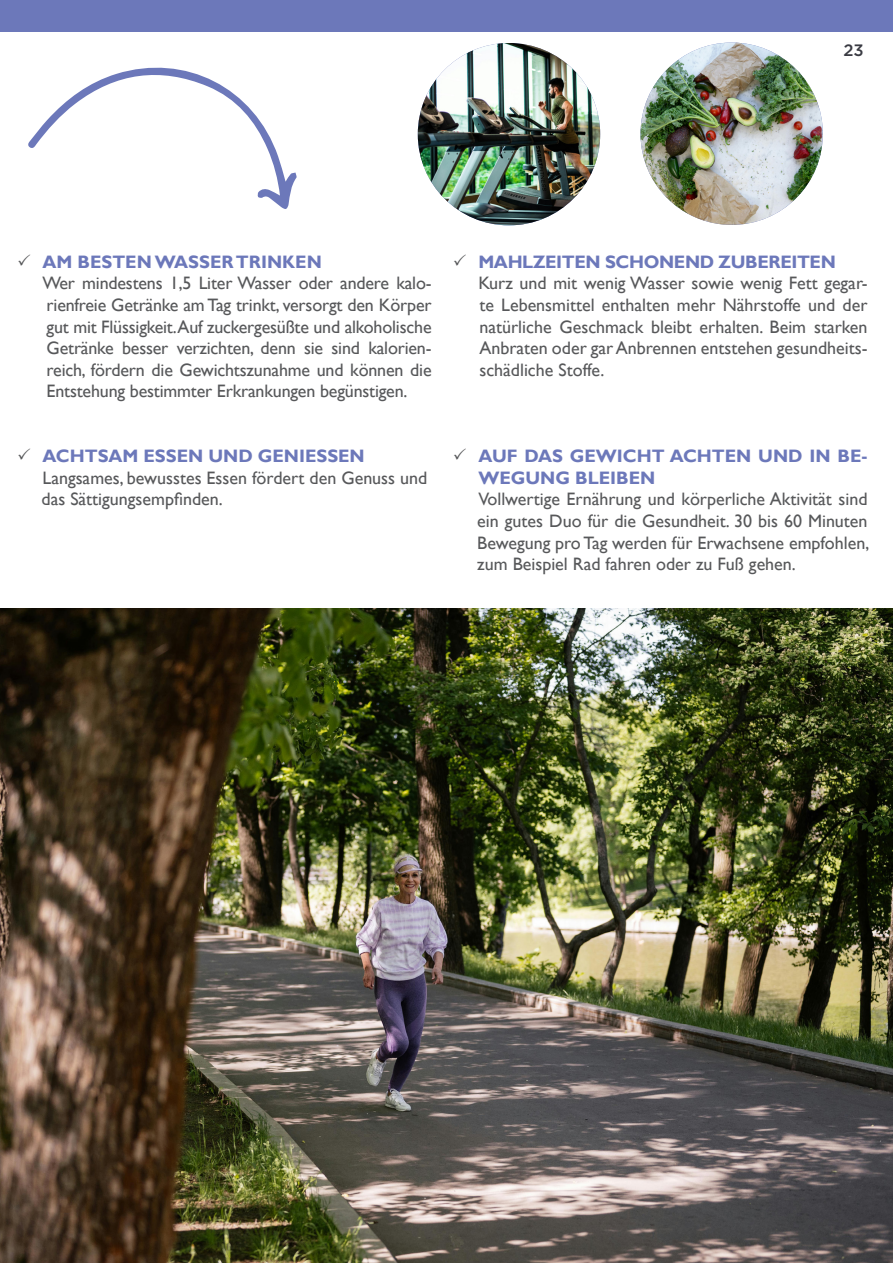
<style>
.page{position:relative;width:893px;height:1263px;background:#fff}
.page>*{position:absolute;margin:0;border:0;box-sizing:border-box;transform-origin:0 0}
.t1{font:18px/21.6px "Gill Sans";color:#57585a;text-align:justify}
.t2{font:700 18px/21.6px "Gill Sans";color:#6c78ba}
.t3{font:700 18px "Gill Sans";letter-spacing:-.02em;color:#6c78ba}
.t4{font:500 16.5px "Gotham";color:#3a3b43}
</style>
<div class="page">
<div style="left:0;top:0;width:893px;height:32px;background:#6c78ba"></div>
<img style="left:0;top:608px;width:893px;height:655px">
<svg style="left:28px;top:67px;width:269px;height:142px"></svg>
<img style="left:418px;top:43px;width:182px;height:182px;border-radius:91px">
<img style="left:640px;top:43px;width:183px;height:182px;border-radius:90px">
<p class="t4" style="left:843px;top:40px;width:22px">23</p>
<p class="t2" style="left:43px;top:251px;width:281px">AM BESTEN WASSER TRINKEN</p>
<p class="t1" style="left:43px;top:273px;width:391px">Wer mindestens 1,5 Liter Wasser oder andere kalo&shy;rienfreie Getränke am Tag trinkt, versorgt den Körper gut mit Flüssigkeit.Auf zuckergesüßte und alkoholische Getränke besser verzichten, denn sie sind kalorien&shy;reich, fördern die Gewichtszunahme und können die Entstehung bestimmter Erkrankungen begünstigen.</p>
<p class="t2" style="left:43px;top:446px;width:324px">ACHTSAM ESSEN UND GENIESSEN</p>
<p class="t1" style="left:42px;top:467px;width:387px">Langsames, bewusstes Essen fördert den Genuss und das Sättigungsempfinden.</p>
<p class="t3" style="left:478px;top:251px;width:359px">MAHLZEITEN SCHONEND ZUBEREITEN</p>
<p class="t1" style="left:478px;top:273px;width:391px">Kurz und mit wenig Wasser sowie wenig Fett gegar&shy;te Lebensmittel enthalten mehr Nährstoffe und der natürliche Geschmack bleibt erhalten. Beim starken Anbraten oder gar Anbrennen entstehen gesundheits&shy;schädliche Stoffe.</p>
<p class="t2" style="left:478px;top:446px;width:391px">AUF DAS GEWICHT ACHTEN UND IN BE-<br>WEGUNG BLEIBEN</p>
<p class="t1" style="left:477px;top:489px;width:393px">Vollwertige Ernährung und körperliche Aktivität sind ein gutes Duo für die Gesundheit. 30 bis 60 Minuten Bewegung pro Tag werden für Erwachsene empfohlen, zum Beispiel Rad fahren oder zu Fuß gehen.</p>
</div>
